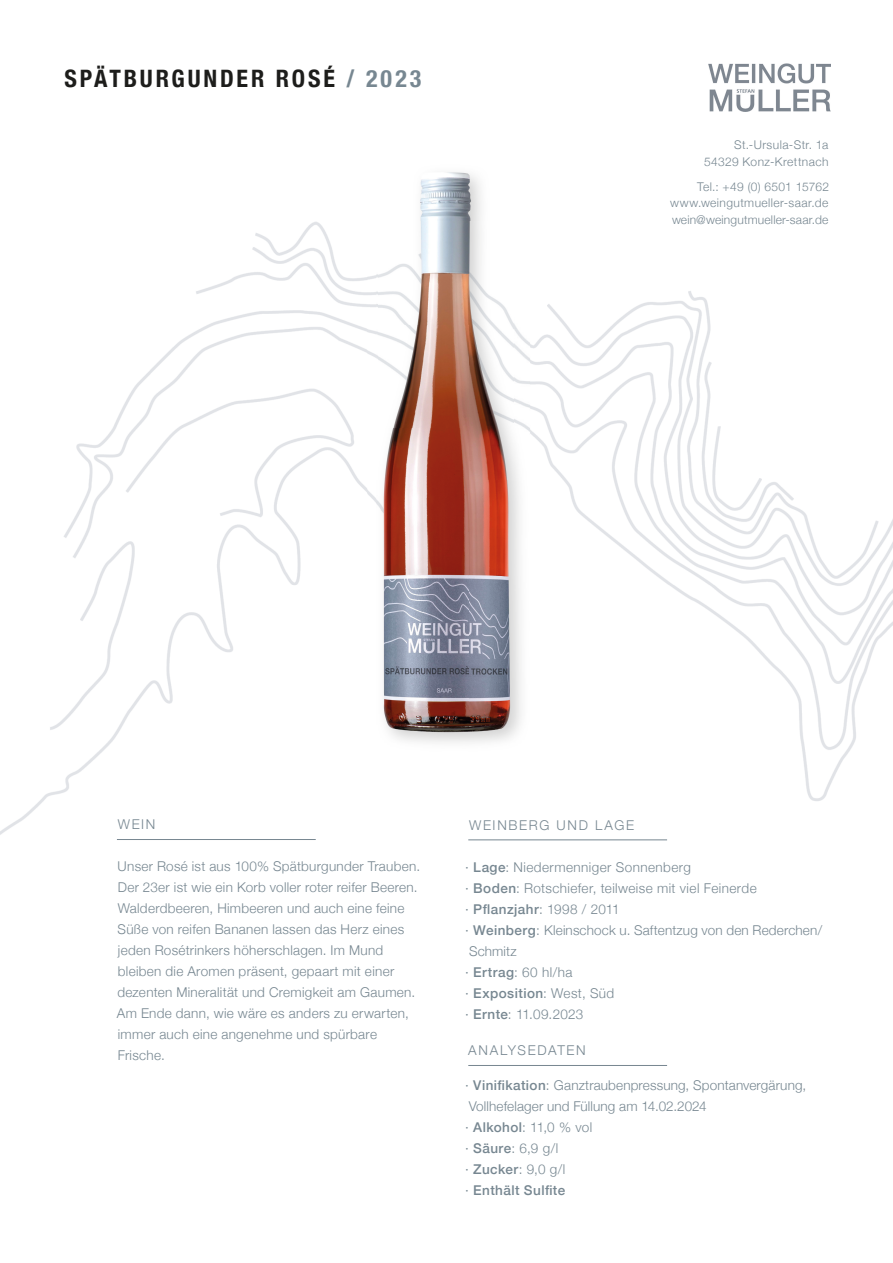
<style>
.page{position:relative;width:893px;height:1263px;background:#fff}
.page>*{position:absolute;margin:0;border:0;box-sizing:border-box;transform-origin:0 0}
.t1{font:700 condensed 24px "Helvetica Neue";letter-spacing:.12em;color:#1d1d1b}
.t2{font:300 13.5px/21px "Helvetica Neue";letter-spacing:.02em;color:#778791}
.t3{font:300 13.5px "Helvetica Neue";letter-spacing:.13em;color:#778791}
.t4{font:300 13.5px "Helvetica Neue";letter-spacing:.12em;color:#778791}
.t5{font:300 12px/16.5px "Helvetica Neue";letter-spacing:.03em;color:#778791;text-align:right}
.s1{color:#778791}
.s2{font-weight:500}
</style>
<div class="page">
<img style="left:0;top:222px;width:376px;height:613px">
<img style="left:530px;top:291px;width:363px;height:294px">
<img style="left:526px;top:585px;width:367px;height:256px">
<img style="left:709px;top:64px;width:122px;height:48px">
<img style="left:376px;top:274px;width:154px;height:477px">
<img style="left:379px;top:172px;width:135px;height:568px">
<hr style="left:117px;top:839px;width:199px;height:1px;background:#778791">
<hr style="left:468px;top:839px;width:199px;height:1px;background:#778791">
<hr style="left:468px;top:1065px;width:199px;height:1px;background:#778791">
<h1 class="t1" style="left:64px;top:58px;width:358px">SPÄTBURGUNDER ROSÉ <span class="s1">/ 2023</span></h1>
<p class="t5" style="left:704px;top:136px;width:126px">St.-Ursula-Str. 1a<br>54329 Konz-Krettnach</p>
<p class="t5" style="left:670px;top:178px;width:160px;text-align:justify;text-indent:27px">Tel.: +49 (0) 6501 15762 www.weingutmueller-saar.de wein@weingutmueller-saar.de</p>
<p class="t2" style="left:118px;top:813px;width:39px">WEIN</p>
<p class="t2" style="left:117px;top:854px;width:305px">Unser Rosé ist aus 100% Spätburgunder Trauben.<br>Der 23er ist wie ein Korb voller roter reifer Beeren.<br>Walderdbeeren, Himbeeren und auch eine feine Süße von reifen Bananen lassen das Herz eines jeden Rosétrinkers höherschlagen. Im Mund bleiben die Aromen präsent, gepaart mit einer dezenten Mineralität und Cremigkeit am Gaumen.<br>Am Ende dann, wie wäre es anders zu erwarten, immer auch eine angenehme und spürbare Frische.</p>
<p class="t3" style="left:469px;top:814px;width:167px">WEINBERG UND LAGE</p>
<p class="t2" style="left:465px;top:856px;width:358px">· <span class="s2">Lage</span>: Niedermenniger Sonnenberg<br>· <span class="s2">Boden</span>: Rotschiefer, teilweise mit viel Feinerde<br>· <span class="s2">Pflanzjahr</span>: 1998 / 2011<br>· <span class="s2">Weinberg</span>: Kleinschock u. Saftentzug von den Rederchen/<br>Schmitz<br>· <span class="s2">Ertrag</span>: 60 hl/ha<br>· <span class="s2">Exposition</span>: West, Süd<br>· <span class="s2">Ernte</span>: 11.09.2023</p>
<p class="t4" style="left:468px;top:1039px;width:119px">ANALYSEDATEN</p>
<p class="t2" style="left:465px;top:1074px;width:342px">· <span class="s2">Vinifikation</span>: Ganztraubenpressung, Spontanvergärung,<br>Vollhefelager und Füllung am 14.02.2024<br>· <span class="s2">Alkohol</span>: 11,0 % vol<br>· <span class="s2">Säure</span>: 6,9 g/l<br>· <span class="s2">Zucker</span>: 9,0 g/l<br>· <span class="s2">Enthält Sulfite</span></p>
</div>
